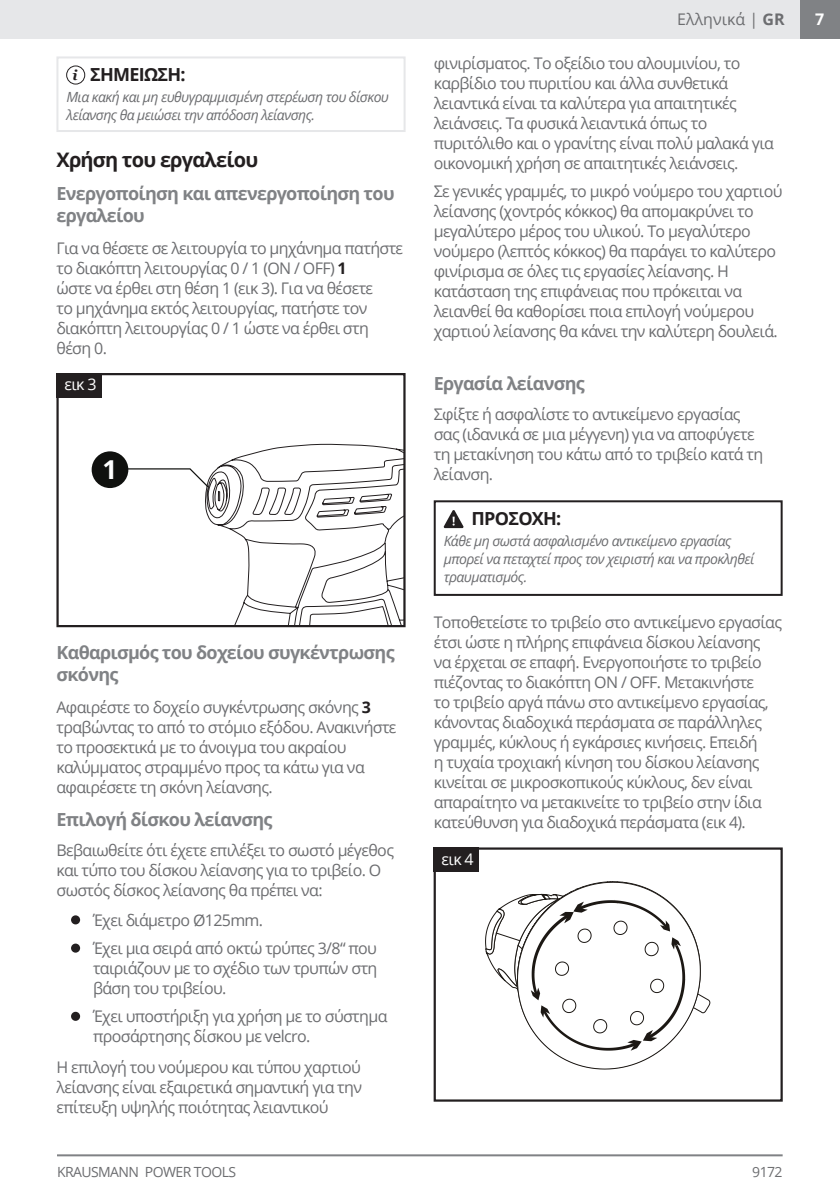
<style>
.page{position:relative;width:840px;height:1192px;background:#fff}
.page>*{position:absolute;margin:0;border:0;box-sizing:border-box;transform-origin:0 0}
.t1{font:700 26px "Open Sans";color:#fff}
.t2{font:700 20px "Open Sans";letter-spacing:-.04em;color:#231f20}
.t3{font:700 18px/22px "Open Sans";letter-spacing:-.04em;color:#808285}
.t4{font:700 18px "Open Sans";letter-spacing:-.04em;color:#231f20}
.t5{font:16px/20px "Open Sans";letter-spacing:-.04em;color:#6c6d70}
.t6{font:16px "Open Sans";color:#6c6d70}
.t7{font:16px "Open Sans";letter-spacing:-.04em;color:#fff}
.t8{font:700 16px "Open Sans";color:#fff}
.t9{font:italic 700 14.2px "Georgia";color:#231f20}
.t10{font:italic 14px/18px "Open Sans";letter-spacing:-.04em;color:#6c6d70}
.t11{font:14px "Open Sans";letter-spacing:-.04em;color:#6c6d70}
.s1{font-weight:700;color:#231f20}
.s2{font-weight:700}
</style>
<div class="page">
<div style="left:799px;top:0;width:40px;height:39px;background:#808285"></div>
<hr style="left:57px;top:1153px;width:725px;height:2px;background:#808285">
<svg style="left:485px;top:881px;width:225px;height:188px"></svg>
<div style="left:433px;top:847px;width:349px;height:254px;border:2px solid #231f20"></div>
<div style="left:56px;top:373px;width:349px;height:254px;border:2px solid #231f20"></div>
<div style="left:92px;top:451px;width:36px;height:37px;background:#10110f;border-radius:50%"></div>
<svg style="left:126px;top:443px;width:278px;height:182px"></svg>
<div style="left:0;top:0;width:799px;height:39px;background:#e6e7e9"></div>
<div style="left:433px;top:500px;width:349px;height:95px;border:2px solid #231f20"></div>
<svg style="left:443px;top:510px;width:20px;height:18px"></svg>
<div style="left:56px;top:373px;width:46px;height:24px;background:#231f20"></div>
<div style="left:433px;top:847px;width:46px;height:24px;background:#231f20"></div>
<div style="left:56px;top:56px;width:349px;height:76px;border:2px solid #e6e7e9"></div>
<div style="left:66px;top:65px;width:19px;height:20px;border:1px solid #231f20;border-radius:50%"></div>
<div style="left:71px;top:915px;width:9px;height:9px;background:#231f20;border-radius:50%"></div>
<div style="left:71px;top:943px;width:9px;height:9px;background:#231f20;border-radius:50%"></div>
<div style="left:71px;top:1011px;width:9px;height:9px;background:#231f20;border-radius:50%"></div>
<p class="t4" style="left:90px;top:62px;width:97px">ΣΗΜΕΙΩΣΗ:</p>
<p class="t10" style="left:66px;top:88px;width:324px">Μια κακή και μη ευθυγραμμισμένη στερέωση του δίσκου λείανσης θα μειώσει την απόδοση λείανσης.</p>
<p class="t9" style="left:73px;top:66px;width:7px">i</p>
<p class="t2" style="left:56px;top:146px;width:203px">Χρήση του εργαλείου</p>
<p class="t3" style="left:56px;top:182px;width:339px">Ενεργοποίηση και απενεργοποίηση του εργαλείου</p>
<p class="t5" style="left:56px;top:238px;width:348px">Για να θέσετε σε λειτουργία το μηχάνημα πατήστε το διακόπτη λειτουργίας 0 / 1 (ON / OFF) <span class="s1">1<br></span>ώστε να έρθει στη θέση 1 (εικ 3). Για να θέσετε<br>το μηχάνημα εκτός λειτουργίας, πατήστε τον διακόπτη λειτουργίας 0 / 1 ώστε να έρθει στη θέση 0.</p>
<p class="t7" style="left:64px;top:373px;width:34px">εικ 3</p>
<h1 class="t1" style="left:102px;top:451px;width:16px">1</h1>
<p class="t3" style="left:56px;top:641px;width:339px">Καθαρισμός του δοχείου συγκέντρωσης σκόνης</p>
<p class="t5" style="left:56px;top:696px;width:341px">Αφαιρέστε το δοχείο συγκέντρωσης σκόνης <span class="s1">3 </span>τραβώντας το από το στόμιο εξόδου. Ανακινήστε το προσεκτικά με το άνοιγμα του ακραίου καλύμματος στραμμένο προς τα κάτω για να αφαιρέσετε τη σκόνη λείανσης.</p>
<p class="t3" style="left:56px;top:808px;width:217px">Επιλογή δίσκου λείανσης</p>
<p class="t5" style="left:56px;top:839px;width:339px">Βεβαιωθείτε ότι έχετε επιλέξει το σωστό μέγεθος και τύπο του δίσκου λείανσης για το τριβείο. Ο σωστός δίσκος λείανσης θα πρέπει να:</p>
<p class="t5" style="left:93px;top:909px;width:171px">Έχει διάμετρο Ø125mm.</p>
<p class="t5" style="left:93px;top:937px;width:286px;text-align:justify">Έχει μια σειρά από οκτώ τρύπες 3/8“ που ταιριάζουν με το σχέδιο των τρυπών στη βάση του τριβείου.</p>
<p class="t5" style="left:93px;top:1005px;width:296px">Έχει υποστήριξη για χρήση με το σύστημα προσάρτησης δίσκου με velcro.</p>
<p class="t5" style="left:56px;top:1056px;width:307px;text-align:justify">Η επιλογή του νούμερου και τύπου χαρτιού λείανσης είναι εξαιρετικά σημαντική για την επίτευξη υψηλής ποιότητας λειαντικού</p>
<p class="t6" style="left:677px;top:8px;width:109px">Ελληνικά | <span class="s2">GR</span></p>
<p class="t5" style="left:433px;top:52px;width:341px">φινιρίσματος. Το οξείδιο του αλουμινίου, το καρβίδιο του πυριτίου και άλλα συνθετικά λειαντικά είναι τα καλύτερα για απαιτητικές λειάνσεις. Τα φυσικά λειαντικά όπως το πυριτόλιθο και ο γρανίτης είναι πολύ μαλακά για οικονομική χρήση σε απαιτητικές λειάνσεις.</p>
<p class="t5" style="left:433px;top:180px;width:350px">Σε γενικές γραμμές, το μικρό νούμερο του χαρτιού λείανσης (χοντρός κόκκος) θα απομακρύνει το μεγαλύτερο μέρος του υλικού. Το μεγαλύτερο νούμερο (λεπτός κόκκος) θα παράγει το καλύτερο φινίρισμα σε όλες τις εργασίες λείανσης. Η κατάσταση της επιφάνειας που πρόκειται να λειανθεί θα καθορίσει ποια επιλογή νούμερου χαρτιού λείανσης θα κάνει την καλύτερη δουλειά.</p>
<p class="t3" style="left:433px;top:372px;width:152px">Εργασία λείανσης</p>
<p class="t5" style="left:433px;top:404px;width:331px">Σφίξτε ή ασφαλίστε το αντικείμενο εργασίας σας (ιδανικά σε μια μέγγενη) για να αποφύγετε τη μετακίνηση του κάτω από το τριβείο κατά τη λείανση.</p>
<p class="t4" style="left:471px;top:506px;width:91px">ΠΡΟΣΟΧΗ:</p>
<p class="t10" style="left:443px;top:531px;width:312px">Κάθε μη σωστά ασφαλισμένο αντικείμενο εργασίας μπορεί να πεταχτεί προς τον χειριστή και να προκληθεί τραυματισμός.</p>
<p class="t5" style="left:433px;top:611px;width:350px">Τοποθετείστε το τριβείο στο αντικείμενο εργασίας έτσι ώστε η πλήρης επιφάνεια δίσκου λείανσης να έρχεται σε επαφή. Ενεργοποιήστε το τριβείο πιέζοντας το διακόπτη ON / OFF. Μετακινήστε<br>το τριβείο αργά πάνω στο αντικείμενο εργασίας, κάνοντας διαδοχικά περάσματα σε παράλληλες γραμμές, κύκλους ή εγκάρσιες κινήσεις. Επειδή<br>η τυχαία τροχιακή κίνηση του δίσκου λείανσης κινείται σε μικροσκοπικούς κύκλους, δεν είναι απαραίτητο να μετακινείτε το τριβείο στην ίδια κατεύθυνση για διαδοχικά περάσματα (εικ 4).</p>
<p class="t7" style="left:441px;top:847px;width:34px">εικ 4</p>
<p class="t11" style="left:57px;top:1161px;width:181px">KRAUSMANN POWER TOOLS</p>
<p class="t11" style="left:752px;top:1161px;width:32px">9172</p>
<p class="t8" style="left:815px;top:7px;width:11px">7</p>
</div>
